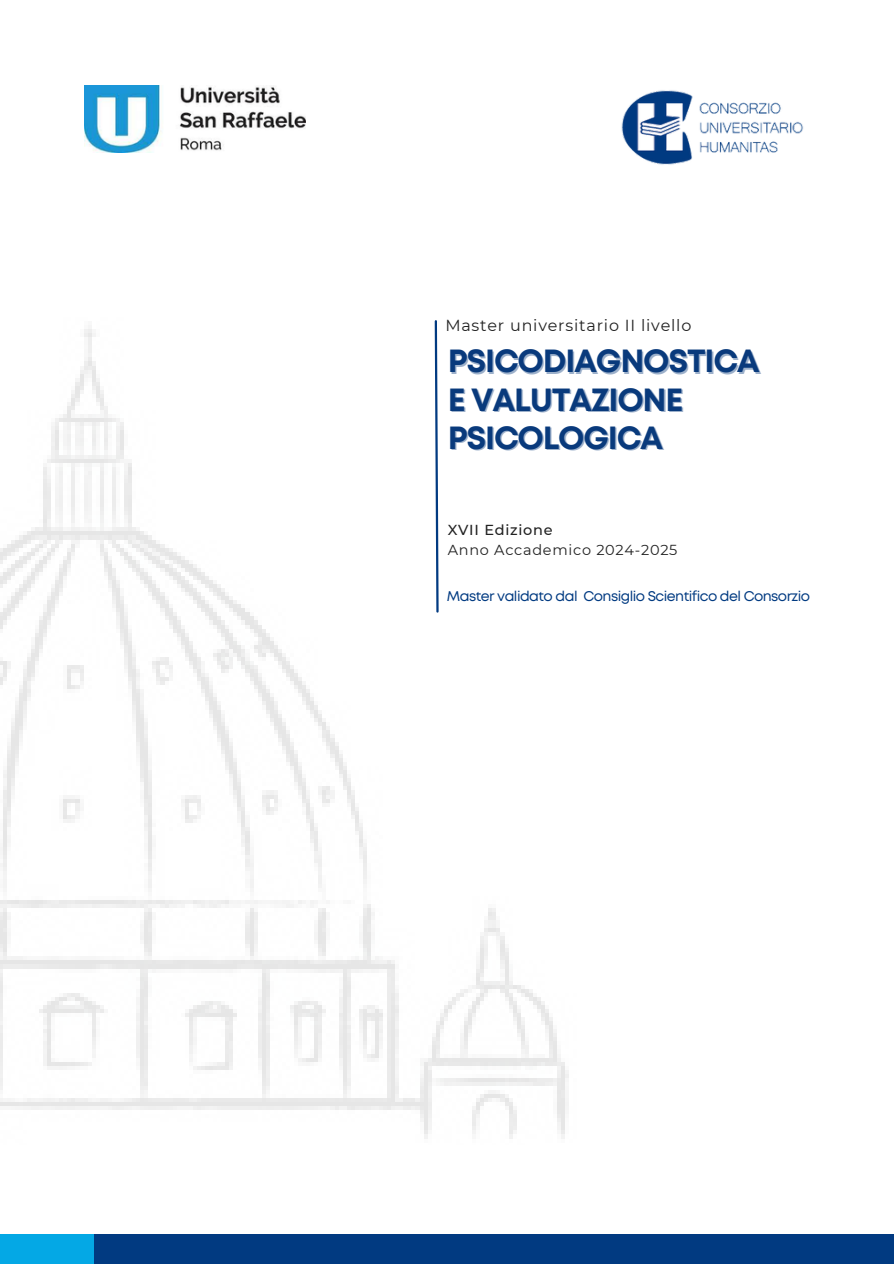
<style>
.page{position:relative;width:894px;height:1264px;background:#fff}
.page>*{position:absolute;margin:0;border:0;box-sizing:border-box;transform-origin:0 0}
.t1{font:700 32.1px "Mont";letter-spacing:-.035em;color:#093a7c}
.t2{font:15.9px "Montserrat";letter-spacing:.05em;color:#222}
.t3{font:14.4px "Montserrat";letter-spacing:.05em;color:#222}
.t4{font:500 14.4px "Montserrat";letter-spacing:.05em;color:#222}
.t5{font:14.1px "Mont";letter-spacing:-.04em;color:#013a81}
</style>
<div class="page">
<img style="left:0;top:329px;width:569px;height:810px">
<div style="left:49px;top:1233px;width:844px;height:30px;background:#013a81"></div>
<div style="left:0;top:1233px;width:93px;height:30px;background:#04a8e5"></div>
<svg style="left:433px;top:320px;width:6px;height:294px"></svg>
<img style="left:621px;top:90px;width:182px;height:75px">
<img style="left:84px;top:85px;width:221px;height:67px">
<p class="t2" style="left:445px;top:316px;width:247px">Master universitario II livello</p>
<h2 class="t1" style="left:447px;top:349px;width:313px">PSICODIAGNOSTICA</h2>
<h2 class="t1" style="left:447px;top:387px;width:237px">E VALUTAZIONE</h2>
<p class="t1" style="left:447px;top:425px;width:217px">PSICOLOGICA</p>
<p class="t4" style="left:447px;top:521px;width:106px">XVII Edizione</p>
<p class="t3" style="left:447px;top:541px;width:231px">Anno Accademico 2024-2025</p>
<p class="t5" style="left:446px;top:590px;width:365px">Master validato dal Consiglio Scientifico del Consorzio</p>
</div>
